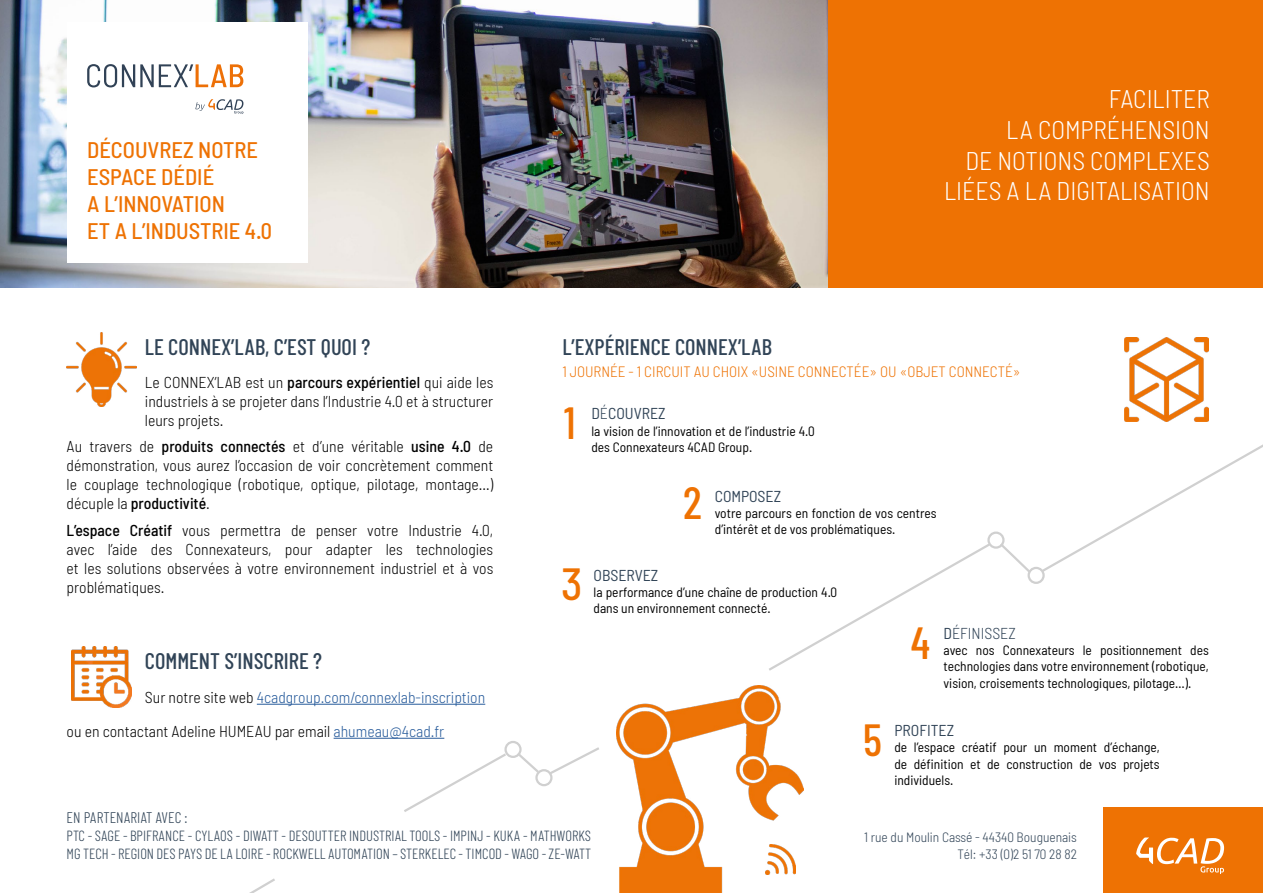
<style>
.page{position:relative;width:1263px;height:893px;background:#fff}
.page>*{position:absolute;margin:0;border:0;box-sizing:border-box;transform-origin:0 0}
.t1{font:500 45px "Barlow Condensed";color:#ee7203}
.t2{font:300 semi-condensed 25.5px/30.6px "Barlow";color:#fff;text-align:right}
.t3{font:500 22.5px "Barlow Condensed";color:#314457}
.t4{font:500 semi-condensed 22.5px/27px "Barlow";color:#ee7203}
.t5{font:300 semi-condensed 15.75px/18.9px "Barlow";color:#000;text-align:justify}
.t6{font:300 semi-condensed 15.75px "Barlow";color:#275b9b}
.t7{font:semi-condensed 15.75px "Barlow";color:#314457}
.t8{font:300 semi-condensed 15.75px "Barlow";color:#314457}
.t9{font:300 15.3px "Barlow Condensed";color:#314457}
.t10{font:300 semi-condensed 15px "Barlow";color:#ee7203}
.t11{font:300 14.7px/17.7px "Barlow Condensed";color:#314457}
.t12{font:semi-condensed 13.5px/16.2px "Barlow";color:#000}
.t13{font:300 semi-condensed 13.5px/16.2px "Barlow";color:#314457;text-align:right}
.s1{font-weight:500}
.s2{color:#000}
.s3{color:#275b9b}
.s4{font-weight:300}
.s5{font-weight:400}
</style>
<div class="page">
<div style="left:987px;top:531px;width:17px;height:18px;border:2px solid #d0d0d0;border-radius:50%"></div>
<svg style="left:1039px;top:407px;width:224px;height:166px"></svg>
<div style="left:1027px;top:567px;width:18px;height:17px;border:2px solid #d0d0d0;border-radius:50%"></div>
<div style="left:535px;top:769px;width:17px;height:17px;border:2px solid #d0d0d0;border-radius:50%"></div>
<div style="left:504px;top:741px;width:18px;height:17px;border:2px solid #d0d0d0;border-radius:50%"></div>
<svg style="left:404px;top:751px;width:104px;height:61px"></svg>
<svg style="left:249px;top:878px;width:26px;height:15px"></svg>
<svg style="left:769px;top:541px;width:223px;height:130px"></svg>
<svg style="left:515px;top:745px;width:84px;height:32px"></svg>
<svg style="left:998px;top:541px;width:35px;height:34px"></svg>
<img style="left:0;top:0;width:828px;height:287px">
<div style="left:67px;top:22px;width:240px;height:241px;background:#fff"></div>
<div style="left:828px;top:0;width:435px;height:287px;background:#ee7203"></div>
<div style="left:1103px;top:808px;width:160px;height:85px;background:#ee7203"></div>
<svg style="left:1136px;top:837px;width:88px;height:37px"></svg>
<hr style="left:334px;top:738px;width:110px;height:1px;background:#275b9b">
<img style="left:67px;top:332px;width:69px;height:74px">
<img style="left:71px;top:647px;width:60px;height:60px">
<hr style="left:257px;top:704px;width:228px;height:1px;background:#275b9b">
<img style="left:616px;top:685px;width:187px;height:208px">
<img style="left:1124px;top:337px;width:84px;height:85px">
<img style="left:765px;top:844px;width:30px;height:30px">
<svg style="left:87px;top:64px;width:156px;height:23px"></svg>
<svg style="left:195px;top:99px;width:48px;height:15px"></svg>
<h3 class="t4" style="left:87px;top:135px;width:186px">DÉCOUVREZ NOTRE<br>ESPACE DÉDIÉ<br>A L’INNOVATION<br>ET A L’INDUSTRIE 4.0</h3>
<h3 class="t3" style="left:145px;top:332px;width:227px">LE CONNEX’LAB, C’EST QUOI ?</h3>
<p class="t5" style="left:145px;top:373px;width:350px">Le CONNEX’LAB est un <span class="s1">parcours expérientiel</span> qui aide les industriels à se projeter dans l’Industrie 4.0 et à structurer leurs projets.</p>
<p class="t5" style="left:67px;top:436px;width:428px">Au travers de <span class="s1">produits connectés</span> et d’une véritable <span class="s1">usine 4.0</span> de démonstration, vous aurez l’occasion de voir concrètement comment le couplage technologique (robotique, optique, pilotage, montage…) décuple la <span class="s1">productivité</span>.</p>
<p class="t5" style="left:67px;top:521px;width:428px"><span class="s1">L’espace Créatif</span> vous permettra de penser votre Industrie 4.0, avec l’aide des Connexateurs, pour adapter les technologies et les solutions observées à votre environnement industriel et à vos problématiques.</p>
<h3 class="t3" style="left:145px;top:647px;width:179px">COMMENT S’INSCRIRE ?</h3>
<p class="t6" style="left:145px;top:688px;width:342px"><span class="s2">Sur notre site web</span> 4cadgroup.com/connexlab-inscription</p>
<p class="t5" style="left:67px;top:721px;width:379px">ou en contactant Adeline HUMEAU par email <span class="s3">ahumeau@4cad.fr</span></p>
<h2 class="t2" style="left:944px;top:83px;width:267px">FACILITER<br>LA COMPRÉHENSION<br>DE NOTIONS COMPLEXES<br>LIÉES A LA DIGITALISATION</h2>
<h3 class="t3" style="left:562px;top:332px;width:211px">L’EXPÉRIENCE CONNEX’LAB</h3>
<p class="t10" style="left:562px;top:362px;width:460px">1 JOURNÉE - 1 CIRCUIT AU CHOIX «USINE CONNECTÉE» OU «OBJET CONNECTÉ»</p>
<p class="t7" style="left:591px;top:404px;width:76px">D<span class="s4">É</span>COUVREZ</p>
<p class="t12" style="left:591px;top:422px;width:225px">la vision de l’innovation et de l’industrie 4.0 des Connexateurs 4CAD Group.</p>
<h1 class="t1" style="left:564px;top:395px;width:13px">1</h1>
<h1 class="t1" style="left:562px;top:556px;width:22px">3</h1>
<h1 class="t1" style="left:683px;top:475px;width:20px">2</h1>
<p class="t7" style="left:715px;top:486px;width:68px">COMPOSEZ</p>
<p class="t12" style="left:715px;top:505px;width:223px">votre parcours en fonction de vos centres d’intérêt et de vos problématiques.</p>
<p class="t7" style="left:593px;top:565px;width:66px">OBSERVEZ</p>
<p class="t12" style="left:593px;top:583px;width:245px">la performance d’une chaîne de production 4.0 dans un environnement connecté.</p>
<h1 class="t1" style="left:863px;top:711px;width:20px">5</h1>
<h1 class="t1" style="left:911px;top:615px;width:21px">4</h1>
<p class="t8" style="left:943px;top:624px;width:74px"><span class="s5">D</span>ÉFINISSEZ</p>
<p class="t12" style="left:943px;top:642px;width:267px;text-align:justify">avec nos Connexateurs le positionnement des technologies dans votre environnement (robotique, vision, croisements technologiques, pilotage…).</p>
<p class="t7" style="left:894px;top:721px;width:61px">PROFITEZ</p>
<p class="t12" style="left:894px;top:739px;width:267px;text-align:justify">de l’espace créatif pour un moment d’échange, de définition et de construction de vos projets individuels.</p>
<p class="t9" style="left:67px;top:808px;width:122px">EN PARTENARIAT AVEC :</p>
<p class="t11" style="left:67px;top:826px;width:526px">PTC - SAGE - BPIFRANCE - CYLAOS - DIWATT - DESOUTTER INDUSTRIAL TOOLS - IMPINJ - KUKA - MATHWORKS<br>MG TECH - REGION DES PAYS DE LA LOIRE - ROCKWELL AUTOMATION – STERKELEC - TIMCOD - WAGO - ZE-WATT</p>
<p class="t13" style="left:864px;top:829px;width:214px">1 rue du Moulin Cassé - 44340 Bouguenais<br>Tél: +33 (0)2 51 70 28 82</p>
</div>
